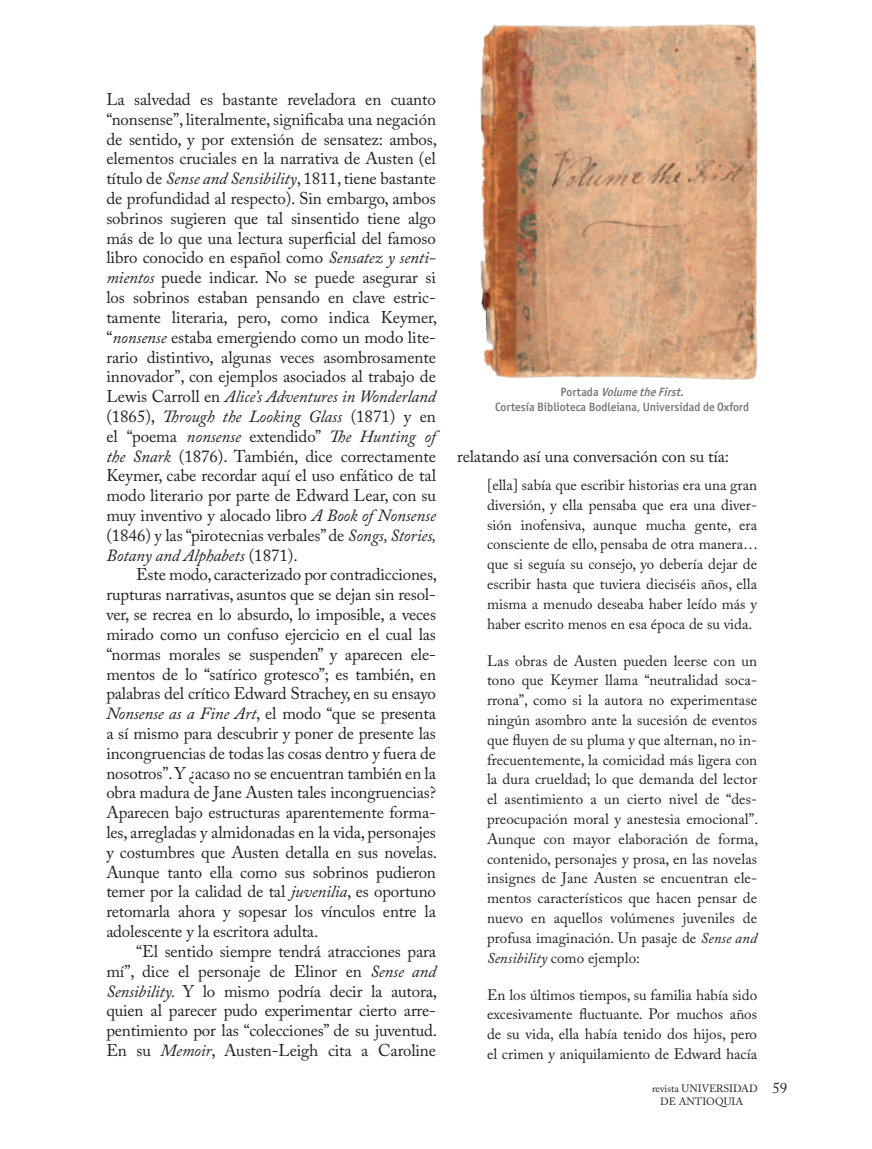
<style>
.page{position:relative;width:872px;height:1149px;background:#fff}
.page>*{position:absolute;margin:0;border:0;box-sizing:border-box;transform-origin:0 0}
.t1{font:16.95px/19.8px "Adobe Caslon Pro";letter-spacing:-.01em;color:#231f20;text-align:justify}
.t2{font:15px/19.8px "Adobe Caslon Pro";color:#231f20;text-align:justify}
.t3{font:500 12px/14.4px "Officina Sans ITC";color:#6d6f71;text-align:center}
.t4{font:10.5px/12.6px "Adobe Caslon Pro";color:#231f20;text-align:center}
.s1{font-style:italic}
</style>
<div class="page">
<img style="left:480px;top:24px;width:278px;height:358px">
<p class="t1" style="left:106px;top:89px;width:332px">La salvedad es bastante reveladora en cuanto “nonsense”, literalmente, significaba una negación de sentido, y por extensión de sensatez: ambos, elementos cruciales en la narrativa de Austen (el título de <span class="s1">Sense and Sensibility</span>, 1811, tiene bastante de profundidad al respecto). Sin embargo, ambos sobrinos sugieren que tal sinsentido tiene algo más de lo que una lectura superficial del famoso libro conocido en español como <span class="s1">Sensatez y senti&shy;mientos</span> puede indicar. No se puede asegurar si los sobrinos estaban pensando en clave estric&shy;tamente literaria, pero, como indica Keymer, “<span class="s1">nonsense</span> estaba emergiendo como un modo lite&shy;rario distintivo, algunas veces asombrosamente innovador”, con ejemplos asociados al trabajo de Lewis Carroll en <span class="s1">Alice’s Adventures in Wonderland </span>(1865), <span class="s1">Through the Looking Glass</span> (1871) y en el “poema <span class="s1">nonsense</span> extendido” <span class="s1">The Hunting of the Snark</span> (1876). También, dice correctamente Keymer, cabe recordar aquí el uso enfático de tal modo literario por parte de Edward Lear, con su muy inventivo y alocado libro <span class="s1">A Book of Nonsense </span>(1846) y las “pirotecnias verbales” de <span class="s1">Songs, Stories, Botany and Alphabets</span> (1871).</p>
<p class="t1" style="left:106px;top:564px;width:332px;text-indent:30px">Este modo, caracterizado por contradicciones, rupturas narrativas, asuntos que se dejan sin resol&shy;ver, se recrea en lo absurdo, lo imposible, a veces mirado como un confuso ejercicio en el cual las “normas morales se suspenden” y aparecen ele&shy;mentos de lo “satírico grotesco”; es también, en palabras del crítico Edward Strachey, en su ensayo <span class="s1">Nonsense as a Fine Art</span>, el modo “que se presenta a sí mismo para descubrir y poner de presente las incongruencias de todas las cosas dentro y fuera de nosotros”. Y ¿acaso no se encuentran también en la obra madura de Jane Austen tales incongruencias?<br>Aparecen bajo estructuras aparentemente forma&shy;les, arregladas y almidonadas en la vida, personajes y costumbres que Austen detalla en sus novelas.<br>Aunque tanto ella como sus sobrinos pudieron temer por la calidad de tal <span class="s1">juvenilia</span>, es oportuno retomarla ahora y sopesar los vínculos entre la adolescente y la escritora adulta.</p>
<p class="t1" style="left:106px;top:940px;width:332px;text-indent:30px">“El sentido siempre tendrá atracciones para mí”, dice el personaje de Elinor en <span class="s1">Sense and Sensibility.</span> Y lo mismo podría decir la autora, quien al parecer pudo experimentar cierto arre&shy;pentimiento por las “colecciones” de su juventud.<br>En su <span class="s1">Memoir</span>, Austen-Leigh cita a Caroline</p>
<p class="t3" style="left:495px;top:385px;width:256px">P o r t a d a <span class="s1">VolumetheFirst</span>.<br>Cortesía Biblioteca Bodleiana, Universidad de Oxford</p>
<p class="t1" style="left:457px;top:445px;width:273px">relatando así una conversación con su tía:</p>
<p class="t2" style="left:487px;top:474px;width:273px">[ella] sabía que escribir historias era una gran diversión, y ella pensaba que era una diver&shy;sión inofensiva, aunque mucha gente, era consciente de ello, pensaba de otra manera… que si seguía su consejo, yo debería dejar de escribir hasta que tuviera dieciséis años, ella misma a menudo deseaba haber leído más y haber escrito menos en esa época de su vida.</p>
<p class="t2" style="left:487px;top:650px;width:273px">Las obras de Austen pueden leerse con un tono que Keymer llama “neutralidad soca&shy;rrona”, como si la autora no experimentase ningún asombro ante la sucesión de eventos que fluyen de su pluma y que alternan, no in&shy;frecuentemente, la comicidad más ligera con la dura crueldad; lo que demanda del lector el asentimiento a un cierto nivel de “des&shy;preocupación moral y anestesia emocional”.<br>Aunque con mayor elaboración de forma, contenido, personajes y prosa, en las novelas insignes de Jane Austen se encuentran ele&shy;mentos característicos que hacen pensar de nuevo en aquellos volúmenes juveniles de profusa imaginación. Un pasaje de <span class="s1">Sense and Sensibility</span> como ejemplo:</p>
<p class="t2" style="left:487px;top:984px;width:271px">En los últimos tiempos, su familia había sido excesivamente fluctuante. Por muchos años de su vida, ella había tenido dos hijos, pero el crimen y aniquilamiento de Edward hacía</p>
<p class="t4" style="left:652px;top:1082px;width:107px">revista UNIVERSIDAD<br>DE ANTIOQUIA</p>
<p class="t2" style="left:772px;top:1077px;width:16px">59</p>
</div>
